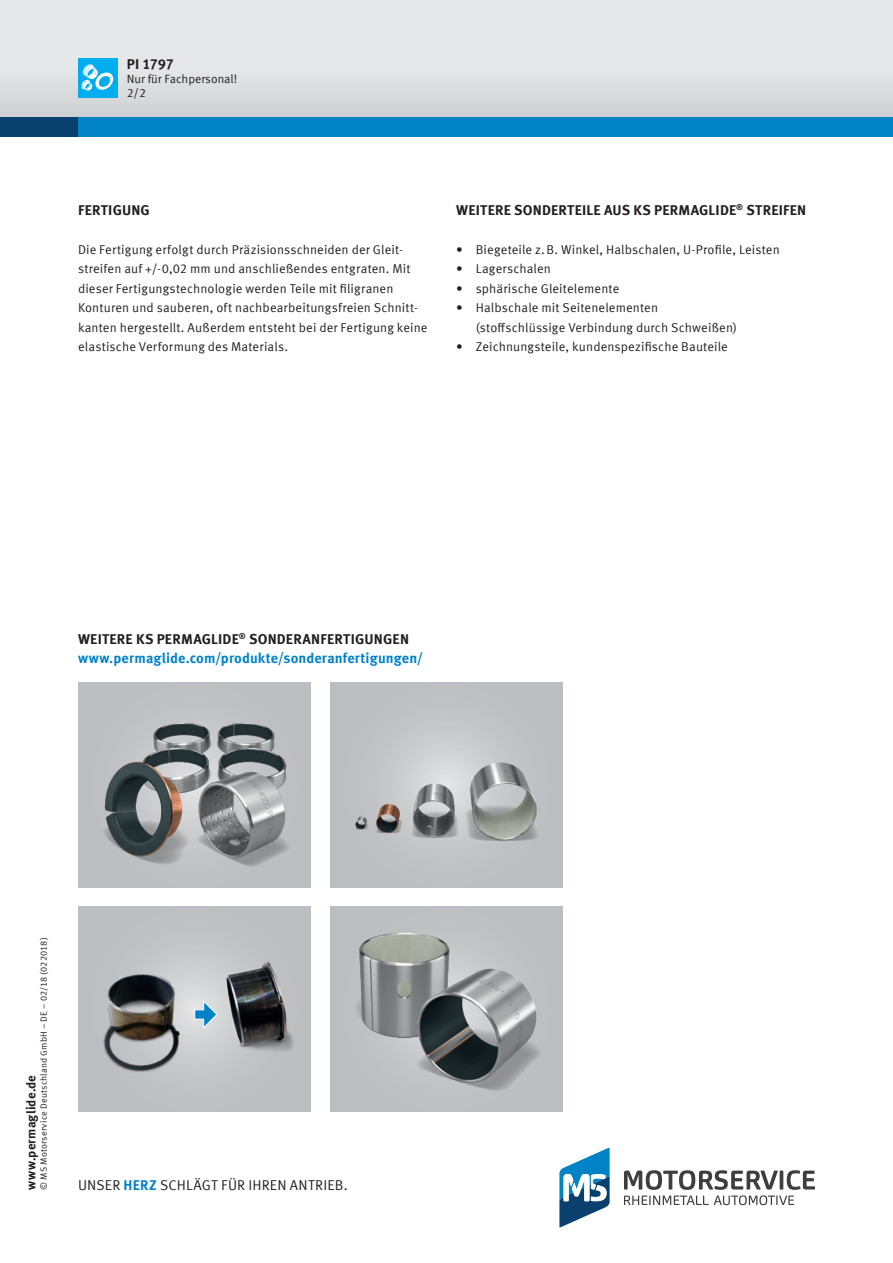
<style>
.page{position:relative;width:893px;height:1263px;background:#fff}
.page>*{position:absolute;margin:0;border:0;box-sizing:border-box;transform-origin:0 0}
.t1{font:700 14.25px "Meta Offc Pro";letter-spacing:.01em;color:#231f20}
.t2{font:700 14.25px "Meta Offc Pro";letter-spacing:.005em;color:#0082c7}
.t3{font:14.25px "Meta Offc Pro Norm";letter-spacing:.015em;color:#231f20}
.t4{font:12.75px/19.5px "Meta Offc Pro Norm";letter-spacing:.01em;color:#231f20}
.t5{font:700 12.75px "Meta Offc Pro";letter-spacing:.015em;color:#231f20}
.t6{font:12px "Meta Offc Pro Norm";color:#231f20}
.t7{font:9px "Meta Offc Pro Norm";letter-spacing:.02em;color:#231f20}
.s1{font-family:"Meta Offc Pro";font-weight:700;color:#0082c7}
</style>
<div class="page">
<svg style="left:624px;top:1170px;width:191px;height:35px"></svg>
<svg style="left:559px;top:1148px;width:51px;height:79px"></svg>
<div style="left:0;top:0;width:893px;height:127px;background:#e6e7e9"></div>
<div style="left:0;top:68px;width:893px;height:49px;background:#dadbde"></div>
<div style="left:0;top:117px;width:893px;height:19px;background:#09406e"></div>
<div style="left:78px;top:117px;width:815px;height:19px;background:#0082c7"></div>
<div style="left:78px;top:59px;width:39px;height:39px;background:#00aeef"></div>
<svg style="left:81px;top:64px;width:33px;height:27px"></svg>
<div style="left:330px;top:682px;width:233px;height:205px;background:#bebfc1"></div>
<div style="left:330px;top:907px;width:233px;height:204px;background:#bdbec1"></div>
<img style="left:355px;top:758px;width:183px;height:83px">
<div style="left:78px;top:682px;width:233px;height:205px;background:#bdbec1"></div>
<svg style="left:78px;top:907px;width:233px;height:204px;background:#bfc0c3"></svg>
<img style="left:357px;top:932px;width:91px;height:103px">
<img style="left:381px;top:947px;width:159px;height:144px">
<img style="left:153px;top:722px;width:125px;height:33px">
<img style="left:104px;top:745px;width:144px;height:115px">
<img style="left:143px;top:755px;width:145px;height:112px">
<svg style="left:198px;top:1000px;width:20px;height:29px"></svg>
<img style="left:90px;top:947px;width:108px;height:139px">
<img style="left:224px;top:953px;width:74px;height:107px">
<p class="t1" style="left:127px;top:53px;width:49px">PI 1797</p>
<p class="t6" style="left:127px;top:84px;width:21px">2/2</p>
<p class="t6" style="left:127px;top:70px;width:112px">Nur für Fachpersonal!</p>
<p class="t1" style="left:78px;top:198px;width:73px">FERTIGUNG</p>
<p class="t4" style="left:78px;top:239px;width:351px">Die Fertigung erfolgt durch Präzisionsschneiden der Gleit&shy;streifen auf +/-0,02 mm und anschließendes entgraten. Mit dieser Fertigungstechnologie werden Teile mit filigranen Konturen und sauberen, oft nachbearbeitungsfreien Schnitt&shy;kanten hergestellt. Außerdem entsteht bei der Fertigung keine elastische Verformung des Materials.</p>
<p class="t1" style="left:456px;top:198px;width:352px">WEITERE SONDERTEILE AUS KS PERMAGLIDE<sup>®</sup> STREIFEN</p>
<p class="t4" style="left:456px;top:239px;width:325px">• Biegeteile z.B. Winkel, Halbschalen, U-Profile, Leisten</p>
<p class="t4" style="left:456px;top:258px;width:96px">• Lagerschalen</p>
<p class="t4" style="left:456px;top:278px;width:165px">• sphärische Gleitelemente</p>
<p class="t4" style="left:476px;top:297px;width:263px;text-indent:-19px">• Halbschale mit Seitenelementen (stoffschlüssige Verbindung durch Schweißen)</p>
<p class="t4" style="left:456px;top:336px;width:273px">• Zeichnungsteile, kundenspezifische Bauteile</p>
<p class="t1" style="left:78px;top:627px;width:333px">WEITERE KS PERMAGLIDE<sup>®</sup> SONDERANFERTIGUNGEN</p>
<p class="t2" style="left:78px;top:647px;width:347px">www.permaglide.com/produkte/sonderanfertigungen/</p>
<p class="t7" style="left:37px;top:1189px;width:254px;rotate:-90deg">© MS Motorservice Deutschland GmbH – DE – 02/18 (022018)</p>
<p class="t5" style="left:21px;top:1189px;width:116px;rotate:-90deg">www.permaglide.de</p>
<p class="t3" style="left:78px;top:1174px;width:271px">UNSER <span class="s1">HERZ</span> SCHLÄGT FÜR IHREN ANTRIEB.</p>
</div>
